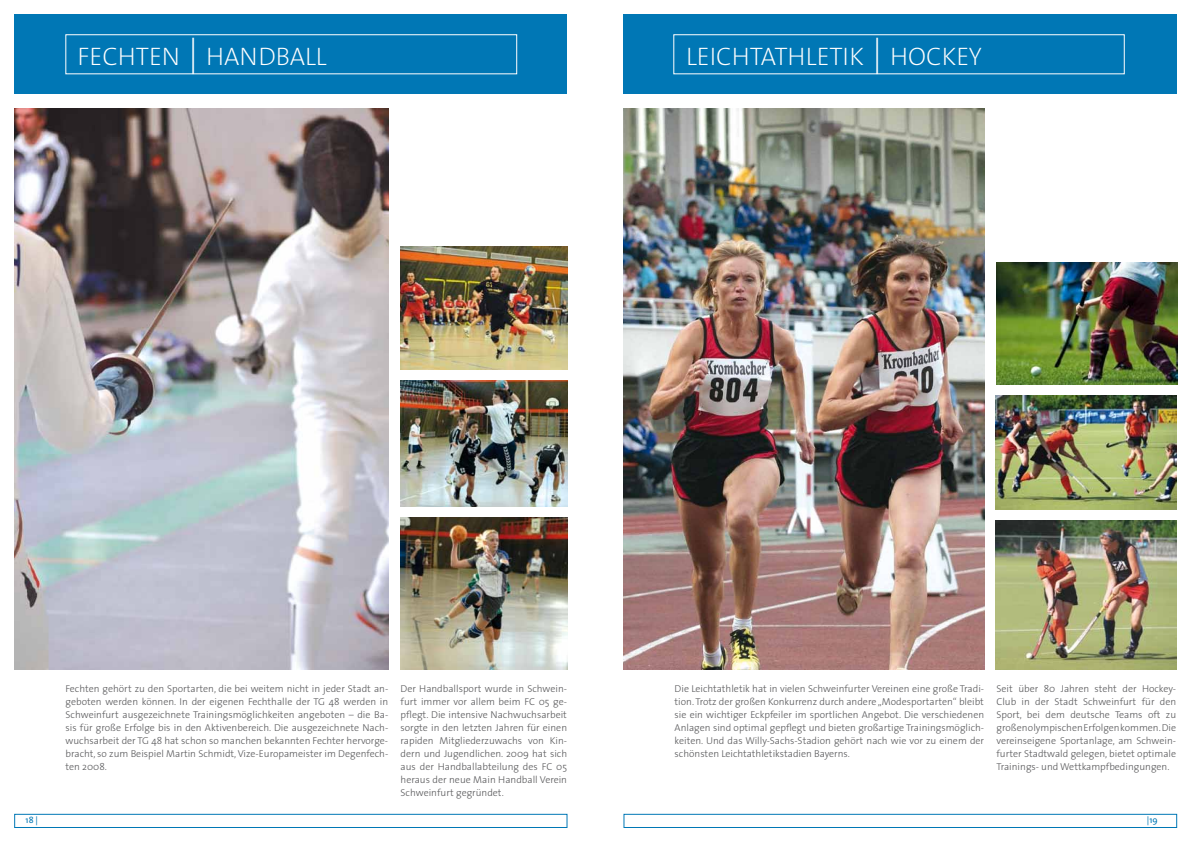
<style>
.page{position:relative;width:1191px;height:842px;background:#fff}
.page>*{position:absolute;margin:0;border:0;box-sizing:border-box;transform-origin:0 0}
.t1{font:200 25.4px "The Sans";color:#fff}
.t2{font:300 10px/13px "The Sans";color:#58585a;text-align:justify}
.t3{font:9px "The Sans";color:#0077b5}
.s1{font-size:36.3px}
</style>
<div class="page">
<div style="left:15px;top:814px;width:552px;height:14px;border:1px solid #0077b5"></div>
<div style="left:624px;top:814px;width:552px;height:14px;border:1px solid #0077b5"></div>
<div style="left:15px;top:14px;width:552px;height:80px;background:#0077b5"></div>
<div style="left:624px;top:14px;width:552px;height:80px;background:#0077b5"></div>
<img style="left:14px;top:108px;width:374px;height:562px">
<img style="left:400px;top:380px;width:167px;height:126px">
<img style="left:400px;top:518px;width:167px;height:152px">
<img style="left:995px;top:396px;width:181px;height:114px">
<img style="left:995px;top:520px;width:181px;height:150px">
<img style="left:624px;top:108px;width:360px;height:562px">
<img style="left:400px;top:246px;width:167px;height:123px">
<img style="left:996px;top:263px;width:181px;height:121px">
<h1 class="t1" style="left:77px;top:36px;width:251px">FECHTEN <span class="s1">|</span> HANDBALL</h1>
<h1 class="t1" style="left:686px;top:36px;width:297px">LEICHTATHLETIK <span class="s1">|</span> HOCKEY</h1>
<p class="t2" style="left:66px;top:682px;width:324px">Fechten gehört zu den Sportarten, die bei weitem nicht in jeder Stadt an&shy;geboten werden können. In der eigenen Fechthalle der TG 48 werden in Schweinfurt ausgezeichnete Trainingsmöglichkeiten angeboten – die Ba&shy;sis für große Erfolge bis in den Aktivenbereich. Die ausgezeichnete Nach&shy;wuchsarbeit der TG 48 hat schon so manchen bekannten Fechter hervorge&shy;bracht, so zum Beispiel Martin Schmidt, Vize-Europameister im Degenfech&shy;ten 2008.</p>
<p class="t2" style="left:674px;top:682px;width:311px">Die Leichtathletik hat in vielen Schweinfurter Vereinen eine große Tradi&shy;tion. Trotz der großen Konkurrenz durch andere „Modesportarten“ bleibt sie ein wichtiger Eckpfeiler im sportlichen Angebot. Die verschiedenen Anlagen sind optimal gepflegt und bieten großartige Trainingsmöglich&shy;keiten. Und das Willy-Sachs-Stadion gehört nach wie vor zu einem der schönsten Leichtathletikstadien Bayerns.</p>
<p class="t2" style="left:400px;top:682px;width:168px">Der Handballsport wurde in Schwein&shy;furt immer vor allem beim FC 05 ge&shy;pflegt. Die intensive Nachwuchsarbeit sorgte in den letzten Jahren für einen rapiden Mitgliederzuwachs von Kin&shy;dern und Jugendlichen. 2009 hat sich aus der Handballabteilung des FC 05 heraus der neue Main Handball Verein Schweinfurt gegründet.</p>
<p class="t2" style="left:996px;top:682px;width:181px">Seit über 80 Jahren steht der Hockey-Club in der Stadt Schweinfurt für den Sport, bei dem deutsche Teams oft zu großen olympischen Erfolgen kommen. Die vereinseigene Sportanlage, am Schwein&shy;furter Stadtwald gelegen, bietet optimale Trainings- und Wettkampfbedingungen.</p>
<p class="t3" style="left:26px;top:813px;width:14px">18 |</p>
<p class="t3" style="left:1146px;top:813px;width:12px">|19</p>
</div>
